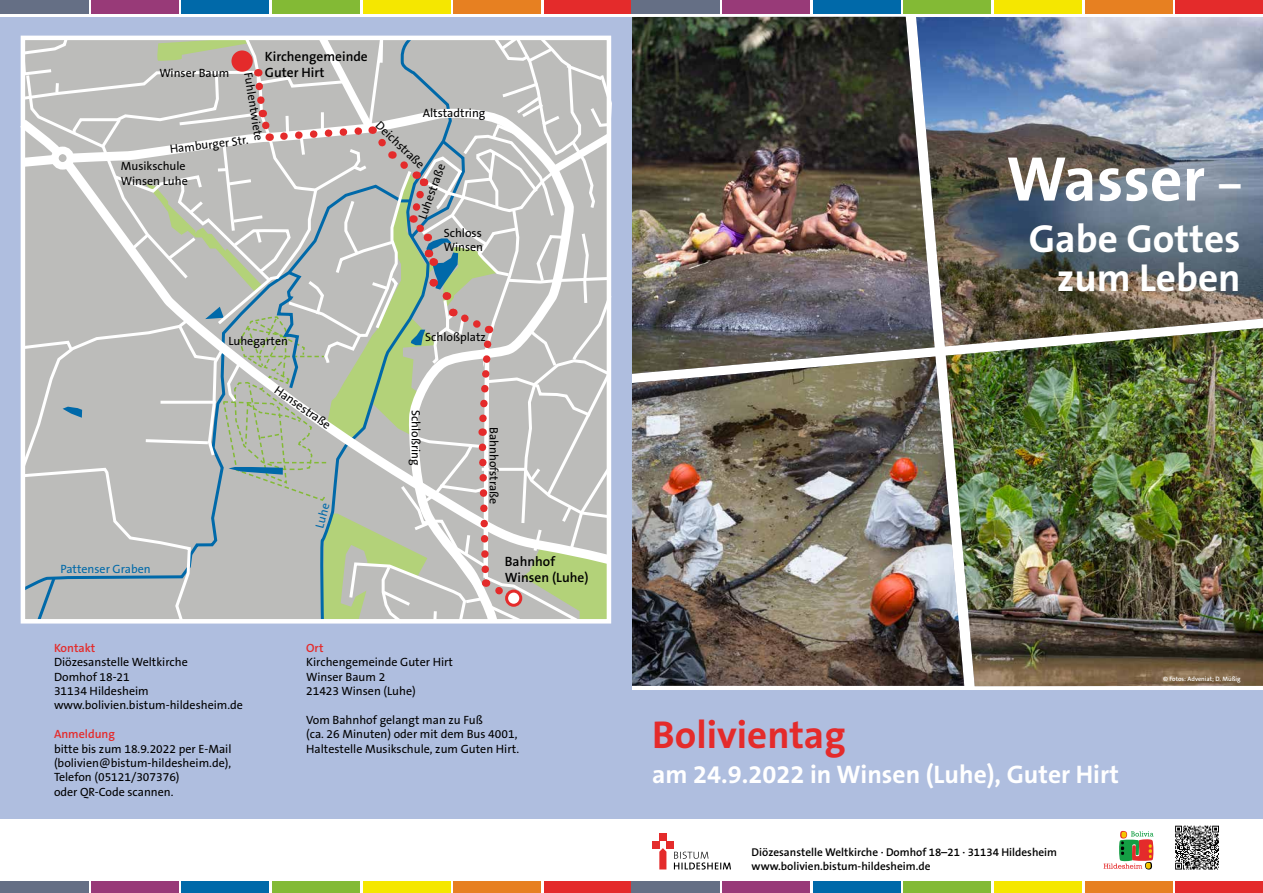
<style>
.page{position:relative;width:1263px;height:893px;background:#fff}
.page>*{position:absolute;margin:0;border:0;box-sizing:border-box;transform-origin:0 0}
.t1{font:700 63.6px "The Sans B7";color:#fff}
.t2{font:700 39.3px/39.3px "The Sans B7";color:#fff;text-align:right}
.t3{font:700 39px "The Sans B7";color:#e42b2b}
.t4{font:700 25.5px "The Sans B7";color:#fff}
.t5{font:600 13.5px/16.2px "The Sans B6";color:#000}
.t6{font:12px/14.4px "The Sans B5 Plain";color:#000}
.t7{font:600 12px "The Sans B6";color:#e42b2b}
.t8{font:12px "The Sans B5 Plain";color:#0069a9}
.t9{font:600 11.25px/13.6px "The Sans B6";color:#000}
.t10{font:600 6.3px "The Sans B6";color:#fff}
.s1{font-size:39.3px}
</style>
<div class="page">
<div style="left:1175px;top:0;width:88px;height:13px;background:#e42b2b"></div>
<div style="left:544px;top:0;width:87px;height:13px;background:#e42b2b"></div>
<div style="left:1175px;top:881px;width:88px;height:12px;background:#e42b2b"></div>
<div style="left:544px;top:881px;width:87px;height:12px;background:#e42b2b"></div>
<div style="left:1085px;top:0;width:87px;height:13px;background:#e78021"></div>
<div style="left:453px;top:0;width:88px;height:13px;background:#e78021"></div>
<div style="left:1085px;top:881px;width:87px;height:12px;background:#e78021"></div>
<div style="left:453px;top:881px;width:88px;height:12px;background:#e78021"></div>
<div style="left:994px;top:0;width:88px;height:13px;background:#f5e700"></div>
<div style="left:363px;top:0;width:87px;height:13px;background:#f5e700"></div>
<div style="left:994px;top:881px;width:88px;height:12px;background:#f5e700"></div>
<div style="left:363px;top:881px;width:87px;height:12px;background:#f5e700"></div>
<div style="left:903px;top:0;width:88px;height:13px;background:#83ba35"></div>
<div style="left:903px;top:881px;width:88px;height:12px;background:#83ba35"></div>
<div style="left:272px;top:881px;width:88px;height:12px;background:#83ba35"></div>
<div style="left:813px;top:0;width:88px;height:13px;background:#0069a9"></div>
<div style="left:813px;top:881px;width:88px;height:12px;background:#0069a9"></div>
<div style="left:181px;top:881px;width:88px;height:12px;background:#0069a9"></div>
<div style="left:722px;top:0;width:88px;height:13px;background:#983a78"></div>
<div style="left:722px;top:881px;width:88px;height:12px;background:#983a78"></div>
<div style="left:91px;top:881px;width:88px;height:12px;background:#983a78"></div>
<div style="left:631px;top:0;width:89px;height:13px;background:#656f85"></div>
<div style="left:0;top:0;width:88px;height:13px;background:#656f85"></div>
<div style="left:631px;top:881px;width:89px;height:12px;background:#656f85"></div>
<div style="left:0;top:881px;width:88px;height:12px;background:#656f85"></div>
<img style="left:631px;top:17px;width:304px;height:339px">
<img style="left:631px;top:356px;width:315px;height:330px">
<img style="left:916px;top:17px;width:347px;height:329px">
<img style="left:946px;top:328px;width:317px;height:358px">
<div style="left:631px;top:690px;width:632px;height:128px;background:#afbedf"></div>
<div style="left:0;top:17px;width:631px;height:801px;background:#afbedf"></div>
<svg style="left:1104px;top:831px;width:50px;height:39px"></svg>
<div style="left:659px;top:834px;width:7px;height:7px;background:#e42b2b"></div>
<div style="left:666px;top:841px;width:7px;height:7px;background:#e42b2b"></div>
<div style="left:652px;top:841px;width:7px;height:7px;background:#e42b2b"></div>
<svg style="left:659px;top:848px;width:7px;height:21px"></svg>
<svg style="left:674px;top:852px;width:57px;height:17px"></svg>
<svg style="left:1175px;top:826px;width:44px;height:43px;background:#7d7d7d"></svg>
<svg style="left:20px;top:0;width:366px;height:14px"></svg>
<svg style="left:20px;top:35px;width:592px;height:589px;background:#c0c2bc"></svg>
<div style="left:507px;top:591px;width:14px;height:14px;background:#fff;border-radius:50%"></div>
<div style="left:505px;top:590px;width:17px;height:17px;border:3px solid #e42b2b;border-radius:50%"></div>
<div style="left:21px;top:36px;width:590px;height:587px;border:4px solid #fff"></div>
<p class="t5" style="left:265px;top:49px;width:104px">Kirchengemeinde<br>Guter Hirt</p>
<p class="t6" style="left:159px;top:66px;width:71px">Winser Baum</p>
<p class="t6" style="left:255px;top:71px;width:70px;rotate:81deg">Fuhlentwiete</p>
<p class="t6" style="left:169px;top:142px;width:80px;rotate:-7deg">Hamburger Str.</p>
<p class="t6" style="left:121px;top:159px;width:68px">Musikschule<br>Winsen Luhe</p>
<p class="t6" style="left:423px;top:106px;width:64px">Altstadtring</p>
<p class="t6" style="left:382px;top:118px;width:64px;rotate:44deg">Deichstraße</p>
<p class="t6" style="left:415px;top:216px;width:60px;rotate:-70deg">Luhestraße</p>
<p class="t6" style="left:444px;top:226px;width:41px">Schloss<br>Winsen</p>
<p class="t8" style="left:61px;top:563px;width:92px">Pattenser Graben</p>
<p class="t6" style="left:228px;top:334px;width:61px">Luhegarten</p>
<p class="t6" style="left:280px;top:383px;width:67px;rotate:35deg">Hansestraße</p>
<p class="t8" style="left:313px;top:526px;width:27px;rotate:-75deg">Luhe</p>
<p class="t6" style="left:425px;top:330px;width:62px">Schloßplatz</p>
<p class="t6" style="left:423px;top:410px;width:57px;rotate:90deg">Schloßring</p>
<p class="t6" style="left:501px;top:427px;width:79px;rotate:90deg">Bahnhofstraße</p>
<p class="t5" style="left:505px;top:553px;width:85px">Bahnhof<br>Winsen (Luhe)</p>
<p class="t7" style="left:54px;top:641px;width:43px">Kontakt</p>
<p class="t6" style="left:54px;top:655px;width:190px">Diözesanstelle Weltkirche<br>Domhof 18-21<br>31134 Hildesheim www.bolivien.bistum-hildesheim.de</p>
<p class="t7" style="left:54px;top:728px;width:63px">Anmeldung</p>
<p class="t6" style="left:54px;top:742px;width:179px">bitte bis zum 18.9.2022 per E-Mail (bolivien@bistum-hildesheim.de),<br>Telefon (05121/307376)<br>oder QR-Code scannen.</p>
<p class="t7" style="left:306px;top:641px;width:19px">Ort</p>
<p class="t6" style="left:306px;top:655px;width:148px">Kirchengemeinde Guter Hirt<br>Winser Baum 2<br>21423 Winsen (Luhe)</p>
<p class="t6" style="left:306px;top:713px;width:215px">Vom Bahnhof gelangt man zu Fuß<br>(ca. 26 Minuten) oder mit dem Bus 4001,<br>Haltestelle Musikschule, zum Guten Hirt.</p>
<h1 class="t1" style="left:1006px;top:145px;width:236px">Wasser <span class="s1">–</span></h1>
<h2 class="t2" style="left:1029px;top:220px;width:213px">Gabe Gottes zum Leben</h2>
<h3 class="t3" style="left:652px;top:714px;width:195px">Bolivientag</h3>
<h3 class="t4" style="left:652px;top:761px;width:468px">am 24.9.2022 in Winsen (Luhe), Guter Hirt</h3>
<p class="t9" style="left:752px;top:846px;width:307px">Diözesanstelle Weltkirche · Domhof 18–21 · 31134 Hildesheim www.bolivien.bistum-hildesheim.de</p>
<p class="t10" style="left:1163px;top:675px;width:79px">© Fotos: Adveniat; D. Müßig</p>
</div>
